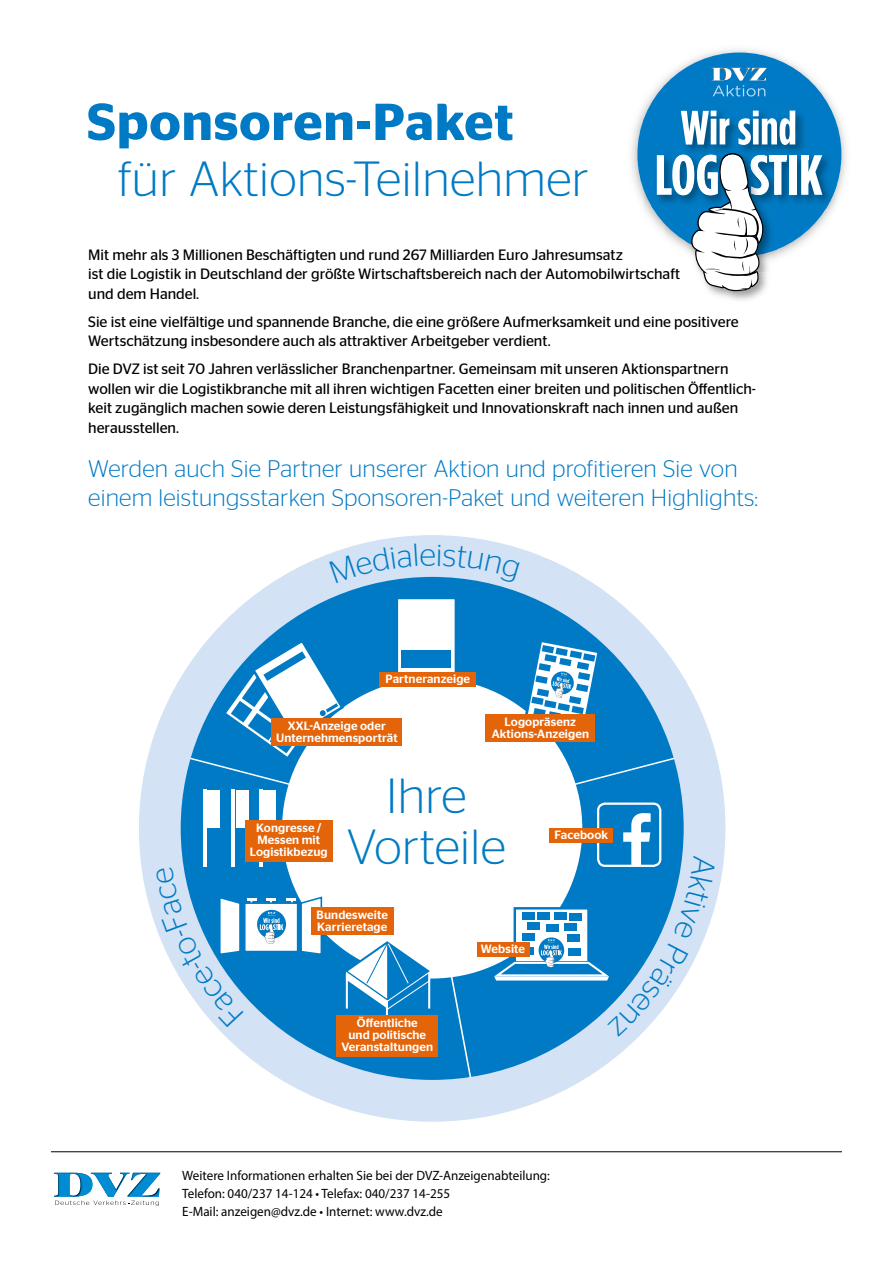
<style>
.page{position:relative;width:893px;height:1263px;background:#fff}
.page>*{position:absolute;margin:0;border:0;box-sizing:border-box;transform-origin:0 0}
.t1{font:600 51.9px "Stag Sans";letter-spacing:.02em;color:#007ac4}
.t2{font:300 49.35px/51px "Stag Sans";letter-spacing:.01em;color:#007ac4;text-align:center}
.t3{font:300 24px/28.8px "Stag Sans";letter-spacing:.01em;color:#007ac4}
.t4{font:15px/19.5px "Stag Sans";color:#000}
.t5{font:13.5px/18px "Myriad Pro";color:#000}
.t6{font:500 12px/12px "Stag Sans";letter-spacing:.01em;color:#fff;text-align:center}
</style>
<div class="page">
<svg style="left:54px;top:1173px;width:106px;height:33px"></svg>
<hr style="left:51px;top:1151px;width:791px;height:1px;background:#000">
<img style="left:657px;top:54px;width:50px;height:33px">
<img style="left:707px;top:49px;width:85px;height:15px">
<img style="left:788px;top:64px;width:32px;height:23px">
<img style="left:634px;top:87px;width:28px;height:47px">
<img style="left:816px;top:87px;width:28px;height:47px">
<img style="left:631px;top:134px;width:13px;height:71px">
<img style="left:836px;top:134px;width:10px;height:67px">
<img style="left:644px;top:193px;width:13px;height:32px">
<img style="left:822px;top:210px;width:10px;height:14px">
<div style="left:637px;top:52px;width:204px;height:205px;background:#007ac4;border-radius:50%"></div>
<img style="left:652px;top:155px;width:184px;height:55px">
<img style="left:710px;top:291px;width:53px;height:9px">
<img style="left:680px;top:110px;width:124px;height:43px">
<svg style="left:657px;top:154px;width:165px;height:137px"></svg>
<img style="left:722px;top:153px;width:21px;height:6px">
<svg style="left:681px;top:111px;width:48px;height:34px"></svg>
<svg style="left:738px;top:111px;width:57px;height:34px"></svg>
<svg style="left:711px;top:68px;width:55px;height:28px"></svg>
<div style="left:150px;top:546px;width:564px;height:564px;border:132px solid #007ac4;border-radius:50%"></div>
<div style="left:139px;top:535px;width:586px;height:587px;border:42px solid #d3e2f5;border-radius:50%"></div>
<div style="left:272px;top:719px;width:130px;height:27px;background:#e46409"></div>
<div style="left:395px;top:596px;width:62px;height:84px;background:#fff;border:3px solid #007ac4"></div>
<div style="left:401px;top:650px;width:50px;height:18px;background:#007ac4"></div>
<div style="left:380px;top:672px;width:96px;height:14px;background:#e46409"></div>
<svg style="left:522px;top:637px;width:80px;height:97px"></svg>
<div style="left:486px;top:714px;width:109px;height:28px;background:#e46409"></div>
<div style="left:597px;top:802px;width:64px;height:65px;border:2px solid #fff;border-radius:7px"></div>
<svg style="left:573px;top:756px;width:103px;height:30px"></svg>
<svg style="left:449px;top:973px;width:23px;height:106px"></svg>
<svg style="left:188px;top:637px;width:158px;height:149px"></svg>
<hr style="left:386px;top:1000px;width:2px;height:36px;background:#fff">
<svg style="left:342px;top:941px;width:90px;height:70px"></svg>
<hr style="left:204px;top:790px;width:3px;height:77px;background:#fff">
<hr style="left:232px;top:790px;width:3px;height:77px;background:#fff">
<hr style="left:259px;top:790px;width:3px;height:77px;background:#fff">
<div style="left:208px;top:790px;width:12px;height:37px;background:#fff"></div>
<div style="left:236px;top:790px;width:12px;height:37px;background:#fff"></div>
<div style="left:263px;top:790px;width:13px;height:37px;background:#fff"></div>
<div style="left:245px;top:820px;width:88px;height:42px;background:#e46409"></div>
<div style="left:311px;top:907px;width:82px;height:28px;background:#e46409"></div>
<div style="left:477px;top:942px;width:52px;height:15px;background:#e46409"></div>
<div style="left:337px;top:1015px;width:101px;height:42px;background:#e46409"></div>
<svg style="left:329px;top:544px;width:190px;height:40px"></svg>
<svg style="left:491px;top:804px;width:225px;height:232px"></svg>
<svg style="left:156px;top:867px;width:167px;height:160px"></svg>
<h1 class="t1" style="left:87px;top:92px;width:428px">Sponsoren-Paket</h1>
<h2 class="t2" style="left:118px;top:152px;width:472px">für Aktions-Teilnehmer</h2>
<p class="t4" style="left:88px;top:245px;width:593px">Mit mehr als 3 Millionen Beschäftigten und rund 267 Milliarden Euro Jahresumsatz<br>ist die Logistik in Deutschland der größte Wirtschaftsbereich nach der Automobilwirtschaft und dem Handel.</p>
<p class="t4" style="left:88px;top:312px;width:652px">Sie ist eine vielfältige und spannende Branche, die eine größere Aufmerksamkeit und eine positivere<br>Wertschätzung insbesondere auch als attraktiver Arbeitgeber verdient.</p>
<p class="t4" style="left:88px;top:359px;width:669px">Die DVZ ist seit 70 Jahren verlässlicher Branchenpartner. Gemeinsam mit unseren Aktionspartnern wollen wir die Logistikbranche mit all ihren wichtigen Facetten einer breiten und politischen Öffentlich&shy;keit zugänglich machen sowie deren Leistungsfähigkeit und Innovationskraft nach innen und außen herausstellen.</p>
<h3 class="t3" style="left:88px;top:454px;width:671px">Werden auch Sie Partner unserer Aktion und profitieren Sie von einem leistungsstarken Sponsoren-Paket und weiteren Highlights:</h3>
<p class="t6" style="left:385px;top:673px;width:86px">Partneranzeige</p>
<p class="t6" style="left:492px;top:715px;width:99px">Logopräsenz<br>Aktions-Anzeigen</p>
<h2 class="t2" style="left:347px;top:769px;width:160px">Ihre<br>Vorteile</h2>
<p class="t6" style="left:276px;top:720px;width:123px">XXL-Anzeige oder<br>Unternehmensporträt</p>
<p class="t6" style="left:250px;top:822px;width:79px">Kongresse /<br>Messen mit<br>Logistikbezug</p>
<p class="t6" style="left:554px;top:829px;width:55px">Facebook</p>
<p class="t6" style="left:317px;top:908px;width:73px;text-align:left">Bundesweite<br>Karrieretage</p>
<p class="t6" style="left:341px;top:1017px;width:93px">Öffentliche<br>und politische<br>Veranstaltungen</p>
<p class="t6" style="left:481px;top:943px;width:46px">Website</p>
<p class="t5" style="left:182px;top:1166px;width:369px">Weitere Informationen erhalten Sie bei der DVZ-Anzeigenabteilung:<br>Telefon: 040/237 14-124 • Telefax: 040/237 14-255<br>E-Mail: anzeigen@dvz.de • Internet: www.dvz.de</p>
</div>
